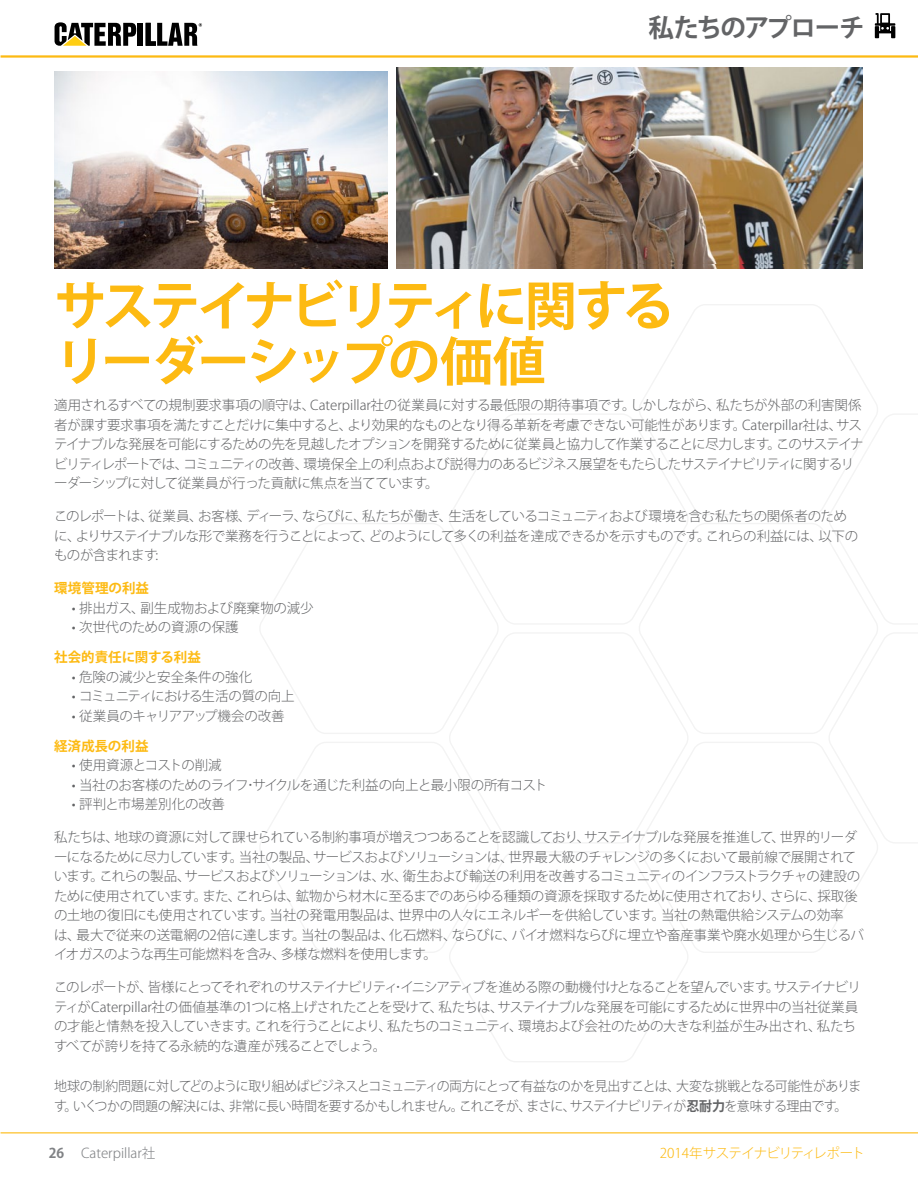
<style>
.page{position:relative;width:918px;height:1188px;background:#fff}
.page>*{position:absolute;margin:0;border:0;box-sizing:border-box;transform-origin:0 0}
.t1{font:700 52.5px/55.5px "Koz Go Pro";letter-spacing:-.1em;color:#fdba12}
.t2{font:700 25.5px "Koz Go Pro";letter-spacing:-.055em;color:#636466}
.t3{font:300 13.5px/19.5px "Koz Go Pro";letter-spacing:-.04em;color:#636466}
.t4{font:300 13.5px/19.5px "Koz Go Pro";letter-spacing:-.04em;color:#636466;scale:.96 1}
.t5{font:300 13.5px "Koz Go Pro";letter-spacing:-.005em;color:#636466}
.t6{font:700 13.5px "Koz Go Pro";color:#fdba12}
.t7{font:300 13.5px "Koz Go Pro";letter-spacing:-.02em;color:#636466}
.t8{font:300 13.5px "Koz Go Pro";letter-spacing:-.06em;color:#636466}
.t9{font:300 13.5px "Koz Go Pro";letter-spacing:-.04em;color:#fdba12}
.t10{font:300 13.5px "Koz Go Pro";color:#808285}
.t11{font:300 13.5px "Koz Go Pro";letter-spacing:-.01em;color:#636466}
.s1{font-weight:700}
</style>
<div class="page">
<hr style="left:1px;top:55px;width:917px;height:3px;background:#fdba12">
<hr style="left:1px;top:1132px;width:917px;height:1px;background:#fdba12">
<div style="left:138px;top:23px;width:5px;height:22px;background:#000"></div>
<svg style="left:55px;top:22px;width:81px;height:23px"></svg>
<svg style="left:146px;top:23px;width:56px;height:22px"></svg>
<svg style="left:639px;top:304px;width:239px;height:211px"></svg>
<svg style="left:639px;top:523px;width:239px;height:211px"></svg>
<svg style="left:639px;top:742px;width:239px;height:211px"></svg>
<svg style="left:828px;top:413px;width:66px;height:212px"></svg>
<svg style="left:828px;top:632px;width:67px;height:212px"></svg>
<svg style="left:260px;top:523px;width:238px;height:211px"></svg>
<svg style="left:260px;top:742px;width:238px;height:211px"></svg>
<svg style="left:449px;top:413px;width:240px;height:212px"></svg>
<svg style="left:449px;top:632px;width:240px;height:212px"></svg>
<svg style="left:449px;top:851px;width:240px;height:211px"></svg>
<svg style="left:875px;top:13px;width:20px;height:25px"></svg>
<img style="left:396px;top:264px;width:467px;height:4px">
<img style="left:396px;top:68px;width:467px;height:196px">
<img style="left:54px;top:72px;width:333px;height:196px">
<h2 class="t2" style="left:649px;top:11px;width:218px">私たちのアプローチ</h2>
<h1 class="t1" style="left:54px;top:282px;width:622px">サステイナビリティに関するリーダーシップの価値</h1>
<p class="t3" style="left:54px;top:396px;width:811px">適用されるすべての規制要求事項の順守は、Caterpillar社の従業員に対する最低限の期待事項です。しかしながら、私たちが外部の利害関係者が課す要求事項を満たすことだけに集中すると、より効果的なものとなり得る革新を考慮できない可能性があります。Caterpillar社は、サステイナブルな発展を可能にするための先を見越したオプションを開発するために従業員と協力して作業することに尽力します。このサステイナビリティレポートでは、コミュニティの改善、環境保全上の利点および説得力のあるビジネス展望をもたらしたサステイナビリティに関するリーダーシップに対して従業員が行った貢献に焦点を当てています。</p>
<p class="t3" style="left:54px;top:507px;width:806px">このレポートは、従業員、お客様、ディーラ、ならびに、私たちが働き、生活をしているコミュニティおよび環境を含む私たちの関係者のために、よりサステイナブルな形で業務を行うことによって、どのようにして多くの利益を達成できるかを示すものです。これらの利益には、以下のものが含まれます:</p>
<p class="t6" style="left:54px;top:580px;width:97px">環境管理の利益</p>
<p class="t7" style="left:72px;top:599px;width:243px">• 排出ガス、副生成物および廃棄物の減少</p>
<p class="t11" style="left:72px;top:619px;width:168px">• 次世代のための資源の保護</p>
<p class="t6" style="left:54px;top:649px;width:148px">社会的責任に関する利益</p>
<p class="t5" style="left:72px;top:668px;width:182px">• 危険の減少と安全条件の強化</p>
<p class="t8" style="left:72px;top:688px;width:224px">• コミュニティにおける生活の質の向上</p>
<p class="t3" style="left:72px;top:706px;width:214px">• 従業員のキャリアアップ機会の改善</p>
<p class="t6" style="left:54px;top:737px;width:96px">経済成長の利益</p>
<p class="t3" style="left:72px;top:756px;width:151px">• 使用資源とコストの削減</p>
<p class="t3" style="left:72px;top:775px;width:477px">• 当社のお客様のためのライフ･サイクルを通じた利益の向上と最小限の所有コスト</p>
<p class="t5" style="left:72px;top:796px;width:155px">• 評判と市場差別化の改善</p>
<p class="t3" style="left:54px;top:828px;width:811px">私たちは、地球の資源に対して課せられている制約事項が増えつつあることを認識しており、サステイナブルな発展を推進して、世界的リーダーになるために尽力しています。当社の製品、サービスおよびソリューションは、世界最大級のチャレンジの多くにおいて最前線で展開されています。これらの製品、サービスおよびソリューションは、水、衛生および輸送の利用を改善するコミュニティのインフラストラクチャの建設のために使用されています。また、これらは、鉱物から材木に至るまでのあらゆる種類の資源を採取するために使用されており、さらに、採取後の土地の復旧にも使用されています。当社の発電用製品は、世界中の人々にエネルギーを供給しています。当社の熱電供給システムの効率<br>は、最大で従来の送電網の2倍に達します。当社の製品は、化石燃料、ならびに、バイオ燃料ならびに埋立や畜産事業や廃水処理から生じるバイオガスのような再生可能燃料を含み、多様な燃料を使用します。</p>
<p class="t3" style="left:54px;top:978px;width:808px">このレポートが、皆様にとってそれぞれのサステイナビリティ･イニシアティブを進める際の動機付けとなることを望んでいます。サステイナビリティがCaterpillar社の価値基準の1つに格上げされたことを受けて、私たちは、サステイナブルな発展を可能にするために世界中の当社従業員の才能と情熱を投入していきます。これを行うことにより、私たちのコミュニティ、環境および会社のための大きな利益が生み出され、私たちすべてが誇りを持てる永続的な遺産が残ることでしょう。</p>
<p class="t4" style="left:54px;top:1077px;width:842px">地球の制約問題に対してどのように取り組めばビジネスとコミュニティの両方にとって有益なのかを見出すことは、大変な挑戦となる可能性があります。いくつかの問題の解決には、非常に長い時間を要するかもしれません。これこそが、まさに、サステイナビリティが<span class="s1">忍耐力</span>を意味する理由です。</p>
<p class="t10" style="left:49px;top:1145px;width:108px"><span class="s1">26</span> Caterpillar社</p>
<p class="t9" style="left:660px;top:1145px;width:207px">2014年サステイナビリティレポート</p>
</div>
